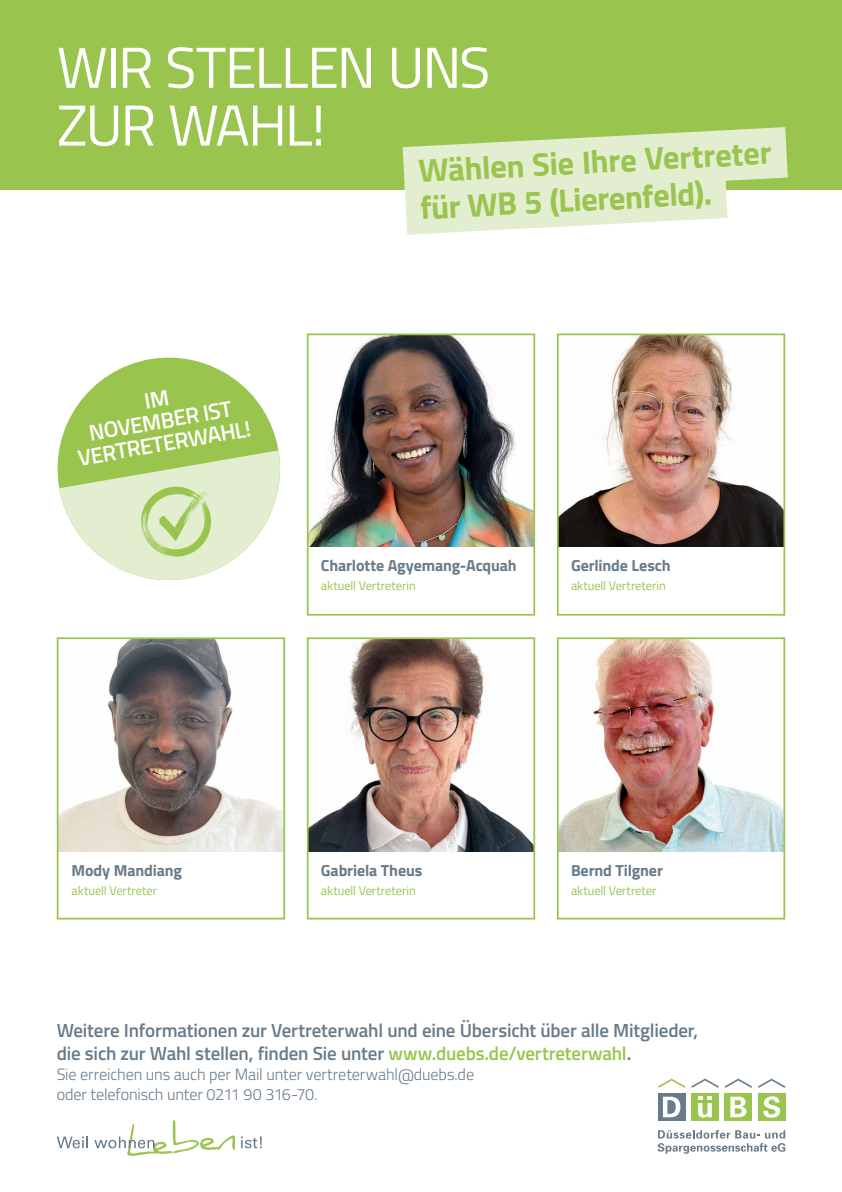
<style>
.page{position:relative;width:842px;height:1192px;background:#fff}
.page>*{position:absolute;margin:0;border:0;box-sizing:border-box;transform-origin:0 0}
.t1{font:57.8px/57.8px "Titillium Web";letter-spacing:-.035em;color:#fff}
.t2{font:700 32.5px/37.2px "Titillium Web";color:#99c44d}
.t3{font:600 22.45px/22.5px "Titillium Web";color:#fff;text-align:center}
.t4{font:600 19px/23px "Titillium Web";letter-spacing:-.01em;color:#687b8a}
.t5{font:300 16.25px/20px "Titillium Web";letter-spacing:-.01em;color:#687b8a}
.t6{font:700 16px "Titillium Web";letter-spacing:-.01em;color:#687b8a}
.t7{font:12.5px "Titillium Web";letter-spacing:-.005em;color:#99c44d}
.s1{color:#99c44d}
</style>
<div class="page">
<svg style="left:658px;top:1130px;width:127px;height:24px"></svg>
<div style="left:658px;top:1093px;width:27px;height:27px;background:#687b8a"></div>
<svg style="left:663px;top:1097px;width:17px;height:20px"></svg>
<div style="left:725px;top:1093px;width:27px;height:27px;background:#99c44d"></div>
<svg style="left:730px;top:1096px;width:16px;height:21px"></svg>
<div style="left:758px;top:1093px;width:27px;height:27px;background:#99c44d"></div>
<svg style="left:763px;top:1096px;width:17px;height:22px"></svg>
<div style="left:691px;top:1093px;width:28px;height:27px;background:#99c44d"></div>
<svg style="left:698px;top:1096px;width:14px;height:22px"></svg>
<svg style="left:658px;top:1079px;width:27px;height:9px"></svg>
<svg style="left:691px;top:1079px;width:28px;height:9px"></svg>
<svg style="left:725px;top:1079px;width:27px;height:9px"></svg>
<svg style="left:758px;top:1079px;width:27px;height:9px"></svg>
<svg style="left:57px;top:1137px;width:31px;height:11px"></svg>
<svg style="left:94px;top:1120px;width:141px;height:36px"></svg>
<svg style="left:241px;top:1137px;width:21px;height:11px"></svg>
<div style="left:0;top:0;width:842px;height:190px;background:#99c44d"></div>
<svg style="left:541px;top:127px;width:247px;height:51px"></svg>
<svg style="left:402px;top:140px;width:377px;height:95px"></svg>
<svg style="left:61px;top:357px;width:215px;height:83px;fill:#99c44d"></svg>
<svg style="left:57px;top:440px;width:223px;height:141px"></svg>
<img style="left:556px;top:333px;width:230px;height:283px">
<img style="left:556px;top:637px;width:230px;height:283px">
<img style="left:306px;top:637px;width:230px;height:283px">
<svg style="left:56px;top:637px;width:230px;height:283px"></svg>
<img style="left:306px;top:333px;width:230px;height:283px">
<h1 class="t1" style="left:57px;top:37px;width:435px">WIR STELLEN UNS<br>ZUR WAHL!</h1>
<h2 class="t2" style="left:417px;top:152px;width:355px;rotate:-3deg">Wählen Sie Ihre Vertreter für WB 5 (Lierenfeld).</h2>
<p class="t3" style="left:68px;top:402px;width:177px;rotate:-10deg">IM<br>NOVEMBER IST<br>VERTRETERWAHL!</p>
<p class="t6" style="left:321px;top:553px;width:197px">Charlotte Agyemang-Acquah</p>
<p class="t7" style="left:321px;top:575px;width:96px">aktuell Vertreterin</p>
<p class="t6" style="left:571px;top:553px;width:101px">Gerlinde Lesch</p>
<p class="t7" style="left:571px;top:575px;width:96px">aktuell Vertreterin</p>
<p class="t6" style="left:72px;top:858px;width:112px">Mody Mandiang</p>
<p class="t7" style="left:72px;top:880px;width:87px">aktuell Vertreter</p>
<p class="t6" style="left:321px;top:858px;width:103px">Gabriela Theus</p>
<p class="t7" style="left:321px;top:880px;width:96px">aktuell Vertreterin</p>
<p class="t6" style="left:571px;top:858px;width:93px">Bernd Tilgner</p>
<p class="t7" style="left:571px;top:880px;width:87px">aktuell Vertreter</p>
<p class="t4" style="left:57px;top:1019px;width:643px">Weitere Informationen zur Vertreterwahl und eine Übersicht über alle Mitglieder, die sich zur Wahl stellen, finden Sie unter <span class="s1">www.duebs.de/vertreterwahl</span>.</p>
<p class="t5" style="left:57px;top:1064px;width:419px">Sie erreichen uns auch per Mail unter vertreterwahl@duebs.de oder telefonisch unter 0211 90 316-70.</p>
</div>
